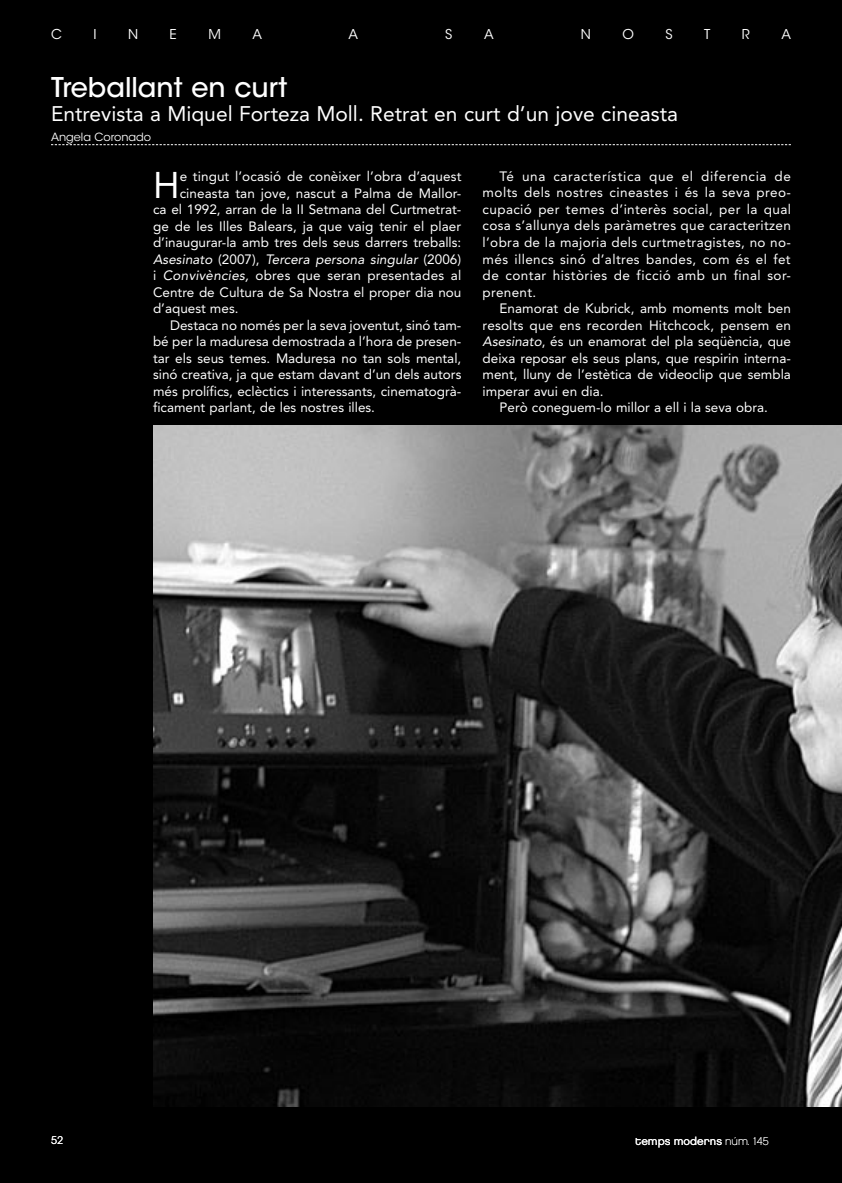
<style>
.page{position:relative;width:842px;height:1183px;background:#fff}
.page>*{position:absolute;margin:0;border:0;box-sizing:border-box;transform-origin:0 0}
.t1{font:36.75px "Avenir LT Std";color:#fff}
.t2{font:500 27px "ITC Avant Garde Std";color:#fff}
.t3{font:21px "Avenir LT Std";color:#fff}
.t4{font:13.5px/16.5px "Avenir LT Std";color:#fff;text-align:justify}
.t5{font:italic 13.5px "Avenir LT Std";letter-spacing:.005em;color:#fff}
.t6{font:13.5px "Avenir LT Std";letter-spacing:.02em;color:#fff}
.t7{font:13.5px "ITC Avant Garde Std";color:#fff}
.t8{font:11.25px "Chalet London Nineteen Eighty";color:#fff}
.t9{font:11.25px "ITC Avant Garde Std";color:#fff}
.t10{font:10.5px "ITC Avant Garde Std";color:#fff}
.s1{font-style:normal}
.s2{font-style:italic}
.s3{font-family:"Chalet Paris Nineteen Eighty"}
</style>
<div class="page">
<div style="left:0;top:0;width:842px;height:1182px;background:#000"></div>
<svg style="left:51px;top:144px;width:740px;height:1px"></svg>
<img style="left:153px;top:425px;width:689px;height:681px">
<p class="t7" style="left:51px;top:26px;width:12px">C</p>
<p class="t7" style="left:93px;top:26px;width:5px">I</p>
<p class="t7" style="left:128px;top:26px;width:12px">N</p>
<p class="t7" style="left:170px;top:26px;width:9px">E</p>
<p class="t7" style="left:208px;top:26px;width:14px">M</p>
<p class="t7" style="left:252px;top:26px;width:11px">A</p>
<p class="t7" style="left:348px;top:26px;width:11px">A</p>
<p class="t7" style="left:445px;top:26px;width:9px">S</p>
<p class="t7" style="left:484px;top:26px;width:11px">A</p>
<p class="t7" style="left:581px;top:26px;width:12px">N</p>
<p class="t7" style="left:622px;top:26px;width:13px">O</p>
<p class="t7" style="left:665px;top:26px;width:9px">S</p>
<p class="t7" style="left:704px;top:26px;width:8px">T</p>
<p class="t7" style="left:742px;top:26px;width:9px">R</p>
<p class="t7" style="left:781px;top:26px;width:11px">A</p>
<h2 class="t2" style="left:51px;top:70px;width:238px">Treballant en curt</h2>
<h3 class="t3" style="left:51px;top:101px;width:628px">Entrevista a Miquel Forteza Moll. Retrat en curt d’un jove cineasta</h3>
<p class="t9" style="left:51px;top:130px;width:102px">Angela Coronado</p>
<h1 class="t1" style="left:153px;top:163px;width:28px">H</h1>
<p class="t4" style="left:180px;top:168px;width:283px">e tingut l’ocasió de conèixer l’obra d’aquest</p>
<p class="t4" style="left:180px;top:185px;width:283px">cineasta tan jove, nascut a Palma de Mallor-</p>
<p class="t4" style="left:153px;top:201px;width:310px">ca el 1992, arran de la II Setmana del Curtmetrat-</p>
<p class="t4" style="left:153px;top:218px;width:310px">ge de les Illes Balears, ja que vaig tenir el plaer</p>
<p class="t4" style="left:153px;top:234px;width:310px">d’inaugurar-la amb tres dels seus darrers treballs:</p>
<p class="t5" style="left:153px;top:251px;width:310px">Asesinato <span class="s1">(2007),</span> Tercera persona singular <span class="s1">(2006)</span></p>
<p class="t6" style="left:153px;top:267px;width:310px">i <span class="s2">Convivències,</span> obres que seran presentades al</p>
<p class="t4" style="left:153px;top:284px;width:310px">Centre de Cultura de Sa Nostra el proper dia nou</p>
<p class="t4" style="left:153px;top:300px;width:87px">d’aquest mes.</p>
<p class="t4" style="left:170px;top:316px;width:293px">Destaca no només per la seva joventut, sinó tam-</p>
<p class="t4" style="left:153px;top:333px;width:310px">bé per la maduresa demostrada a l’hora de presen-</p>
<p class="t4" style="left:153px;top:349px;width:310px">tar els seus temes. Maduresa no tan sols mental,</p>
<p class="t4" style="left:153px;top:366px;width:310px">sinó creativa, ja que estam davant d’un dels autors</p>
<p class="t4" style="left:153px;top:382px;width:310px">més prolífics, eclèctics i interessants, cinematogrà-</p>
<p class="t4" style="left:153px;top:399px;width:223px">ficament parlant, de les nostres illes.</p>
<p class="t4" style="left:483px;top:168px;width:310px;text-indent:17px">Té una característica que el diferencia de molts dels nostres cineastes i és la seva preo&shy;cupació per temes d’interès social, per la qual cosa s’allunya dels paràmetres que caracteritzen l’obra de la majoria dels curtmetragistes, no no&shy;més illencs sinó d’altres bandes, com és el fet de contar històries de ficció amb un final sor&shy;prenent.</p>
<p class="t4" style="left:500px;top:300px;width:293px">Enamorat de Kubrick, amb moments molt ben</p>
<p class="t4" style="left:483px;top:316px;width:310px">resolts que ens recorden Hitchcock, pensem en</p>
<p class="t4" style="left:483px;top:333px;width:310px"><span class="s2">Asesinato</span>, és un enamorat del pla seqüència, que</p>
<p class="t4" style="left:483px;top:349px;width:310px">deixa reposar els seus plans, que respirin interna-</p>
<p class="t4" style="left:483px;top:366px;width:310px">ment, lluny de l’estètica de videoclip que sembla</p>
<p class="t4" style="left:483px;top:382px;width:122px">imperar avui en dia.</p>
<p class="t4" style="left:500px;top:399px;width:270px">Però coneguem-lo millor a ell i la seva obra.</p>
<p class="t10" style="left:51px;top:1133px;width:14px">52</p>
<p class="t8" style="left:635px;top:1133px;width:135px">temps moderns <span class="s3">núm. 145</span></p>
</div>
